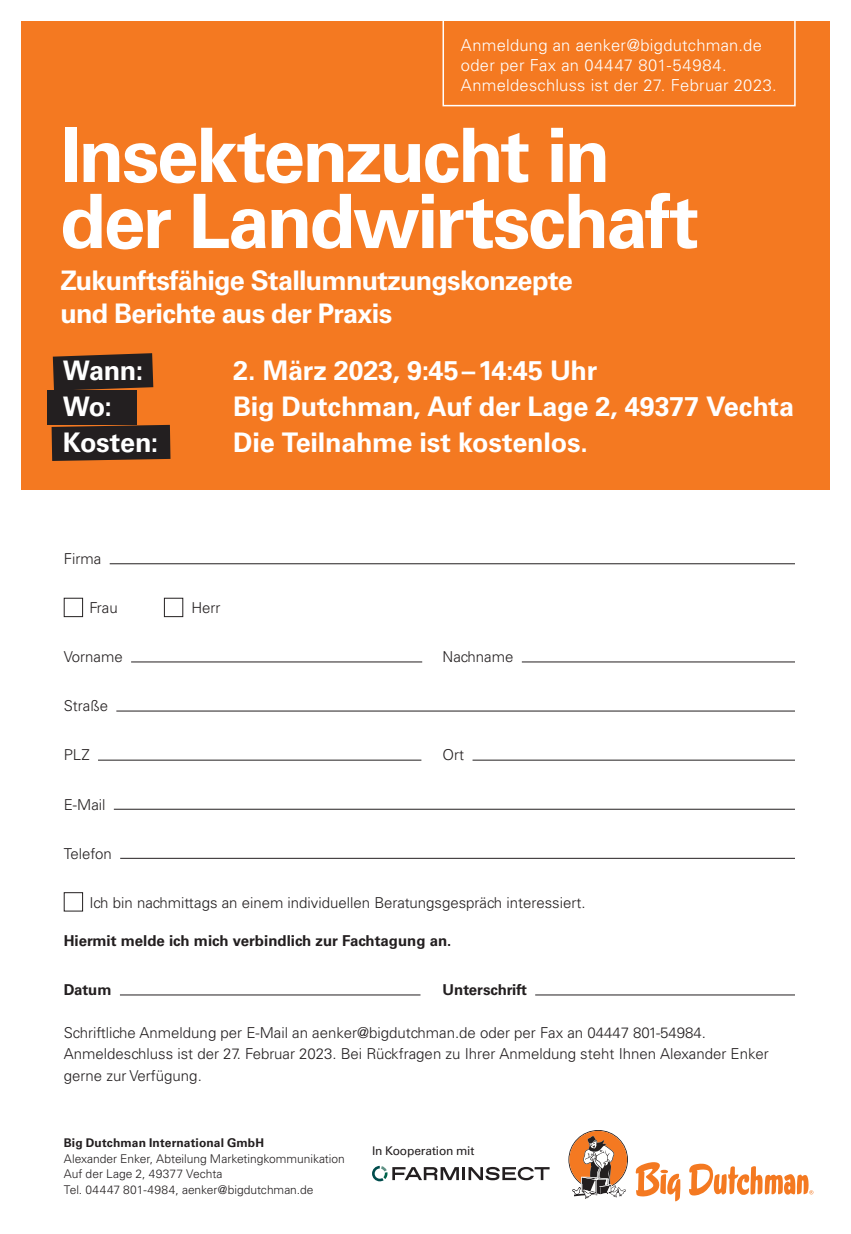
<style>
.page{position:relative;width:851px;height:1234px;background:#fff}
.page>*{position:absolute;margin:0;border:0;box-sizing:border-box;transform-origin:0 0}
.t1{font:700 75px/66px "Univers LT Std";letter-spacing:-.035em;color:#fff}
.t2{font:700 27px/33px "Univers LT Std";letter-spacing:-.02em;color:#fff}
.t3{font:300 16.5px/19.8px "Univers LT Std";letter-spacing:.015em;color:#fff}
.t4{font:300 15px/21.5px "Univers LT Std";color:#231f20}
.t5{font:700 15px "Univers LT Std";color:#231f20}
.t6{font:300 12px/15.8px "Univers LT Std";color:#231f20}
.t7{font:700 12px "Univers LT Std";letter-spacing:.01em;color:#231f20}
.t8{font:12px "Univers LT Std";letter-spacing:-.015em;color:#231f20}
</style>
<div class="page">
<div style="left:21px;top:21px;width:808px;height:468px;background:#f47921"></div>
<hr style="left:110px;top:563px;width:693px;height:1px;background:#231f20">
<hr style="left:131px;top:661px;width:291px;height:1px;background:#231f20">
<hr style="left:521px;top:661px;width:281px;height:1px;background:#231f20">
<hr style="left:116px;top:710px;width:685px;height:1px;background:#231f20">
<hr style="left:98px;top:759px;width:323px;height:1px;background:#231f20">
<hr style="left:472px;top:759px;width:332px;height:1px;background:#231f20">
<hr style="left:114px;top:808px;width:689px;height:1px;background:#231f20">
<hr style="left:120px;top:857px;width:680px;height:1px;background:#231f20">
<hr style="left:120px;top:994px;width:300px;height:1px;background:#231f20">
<hr style="left:535px;top:994px;width:263px;height:1px;background:#231f20">
<div style="left:794px;top:523px;width:40px;height:523px;background:#fff"></div>
<div style="left:164px;top:597px;width:19px;height:20px;border:1px solid #231f20"></div>
<div style="left:64px;top:597px;width:19px;height:20px;border:1px solid #231f20"></div>
<div style="left:64px;top:892px;width:19px;height:19px;border:1px solid #231f20"></div>
<svg style="left:442px;top:21px;width:353px;height:85px"></svg>
<svg style="left:53px;top:353px;width:100px;height:37px;background:#352620"></svg>
<svg style="left:52px;top:425px;width:118px;height:36px;background:#2e2320"></svg>
<div style="left:48px;top:391px;width:89px;height:34px;background:#231f20"></div>
<svg style="left:635px;top:1162px;width:45px;height:38px"></svg>
<svg style="left:689px;top:1163px;width:124px;height:32px"></svg>
<svg style="left:568px;top:1130px;width:60px;height:68px"></svg>
<svg style="left:372px;top:1165px;width:177px;height:15px"></svg>
<p class="t3" style="left:460px;top:36px;width:317px">Anmeldung an aenker@bigdutchman.de oder per Fax an 04447 801-54984.<br>Anmeldeschluss ist der 27. Februar 2023.</p>
<h1 class="t1" style="left:60px;top:123px;width:640px">Insektenzucht in der Landwirtschaft</h1>
<h2 class="t2" style="left:60px;top:264px;width:514px">Zukunftsfähige Stallumnutzungskonzepte und Berichte aus der Praxis</h2>
<h2 class="t2" style="left:63px;top:354px;width:82px">Wann:</h2>
<h2 class="t2" style="left:233px;top:354px;width:365px">2. März 2023, 9:45–14:45 Uhr</h2>
<h2 class="t2" style="left:63px;top:390px;width:51px">Wo:</h2>
<h2 class="t2" style="left:233px;top:390px;width:562px">Big Dutchman, Auf der Lage 2, 49377 Vechta</h2>
<h2 class="t2" style="left:63px;top:426px;width:97px">Kosten:</h2>
<h2 class="t2" style="left:233px;top:426px;width:356px">Die Teilnahme ist kostenlos.</h2>
<p class="t4" style="left:64px;top:548px;width:39px">Firma</p>
<p class="t4" style="left:89px;top:597px;width:30px">Frau</p>
<p class="t4" style="left:191px;top:597px;width:31px">Herr</p>
<p class="t4" style="left:64px;top:646px;width:60px">Vorname</p>
<p class="t4" style="left:442px;top:646px;width:72px">Nachname</p>
<p class="t4" style="left:64px;top:695px;width:46px">Straße</p>
<p class="t4" style="left:64px;top:744px;width:27px">PLZ</p>
<p class="t4" style="left:442px;top:744px;width:23px">Ort</p>
<p class="t4" style="left:64px;top:793px;width:43px">E-Mail</p>
<p class="t4" style="left:64px;top:842px;width:49px">Telefon</p>
<p class="t4" style="left:89px;top:891px;width:497px">Ich bin nachmittags an einem individuellen Beratungsgespräch interessiert.</p>
<p class="t5" style="left:64px;top:931px;width:389px">Hiermit melde ich mich verbindlich zur Fachtagung an.</p>
<p class="t5" style="left:64px;top:980px;width:49px">Datum</p>
<p class="t5" style="left:442px;top:980px;width:86px">Unterschrift</p>
<p class="t4" style="left:64px;top:1021px;width:706px">Schriftliche Anmeldung per E-Mail an aenker@bigdutchman.de oder per Fax an 04447 801-54984.<br>Anmeldeschluss ist der 27. Februar 2023. Bei Rückfragen zu Ihrer Anmeldung steht Ihnen Alexander Enker gerne zur Verfügung.</p>
<p class="t7" style="left:64px;top:1135px;width:202px">Big Dutchman International GmbH</p>
<p class="t6" style="left:64px;top:1150px;width:282px">Alexander Enker, Abteilung Marketingkommunikation<br>Auf der Lage 2, 49377 Vechta<br>Tel. 04447 801-4984, aenker@bigdutchman.de</p>
<p class="t8" style="left:372px;top:1143px;width:104px">In Kooperation mit</p>
</div>
